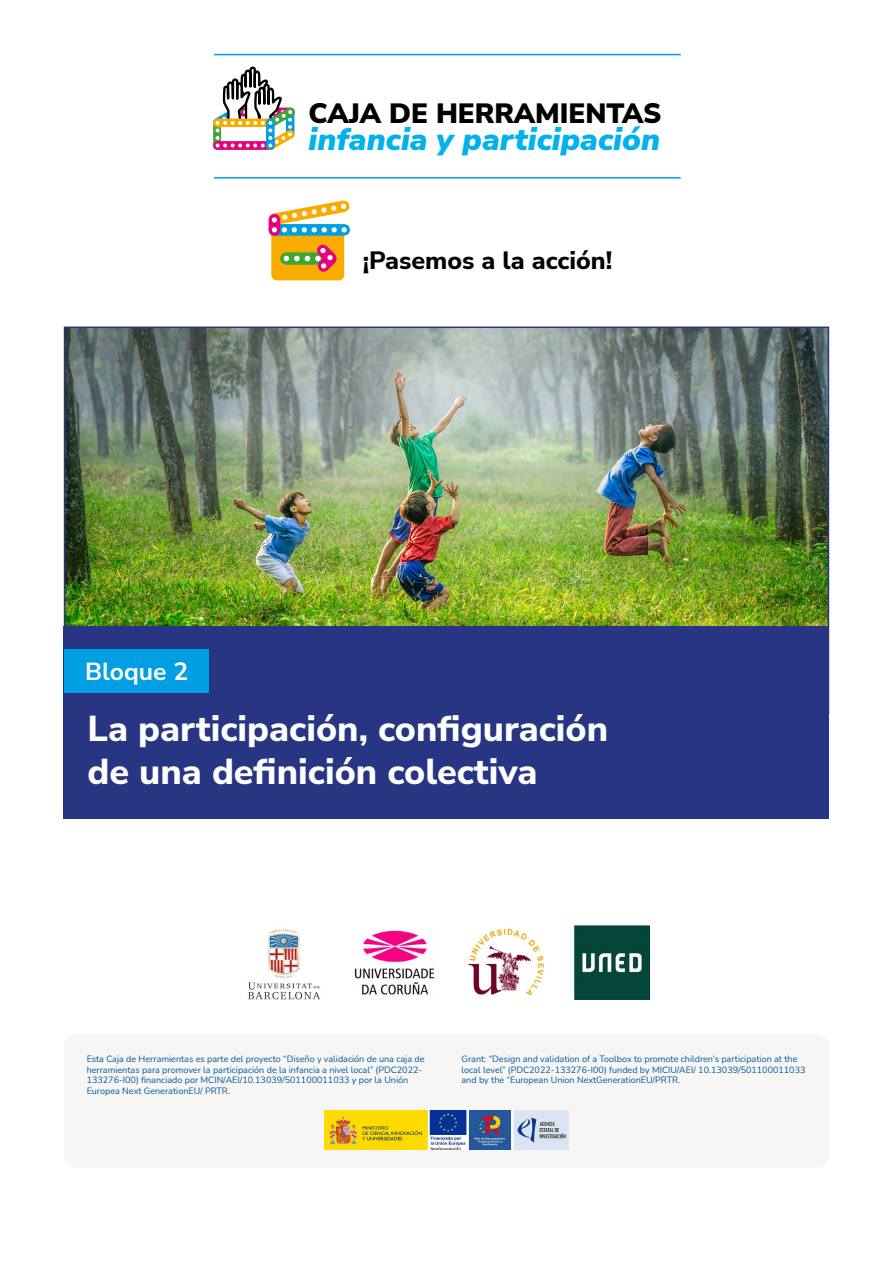
<style>
.page{position:relative;width:893px;height:1263px;background:#fff}
.page>*{position:absolute;margin:0;border:0;box-sizing:border-box;transform-origin:0 0}
.t1{font:800 36px/43.2px "Nunito Sans";color:#fff}
.t2{font:italic 900 31.35px "Nunito Sans";color:#00b1eb}
.t3{font:900 27.9px "Nunito Sans";color:#000}
.t4{font:800 25.05px "Nunito Sans";color:#000}
.t5{font:700 24.75px "Nunito Sans";color:#fff}
.GeneralTexto{font:9px/10.5px "Nunito";color:#005894}
</style>
<div class="page">
<img style="left:67px;top:329px;width:759px;height:298px">
<div style="left:64px;top:627px;width:765px;height:192px;background:#283583"></div>
<div style="left:64px;top:650px;width:145px;height:43px;background:#009fe3"></div>
<svg style="left:213px;top:53px;width:83px;height:97px"></svg>
<hr style="left:214px;top:177px;width:467px;height:2px;background:#009fe3">
<hr style="left:214px;top:54px;width:467px;height:1px;background:#009fe3">
<svg style="left:268px;top:200px;width:82px;height:80px"></svg>
<div style="left:64px;top:1034px;width:765px;height:134px;background:#f7f6f5;border-radius:13px"></div>
<img style="left:248px;top:929px;width:72px;height:71px">
<img style="left:354px;top:930px;width:81px;height:65px">
<img style="left:468px;top:928px;width:77px;height:68px">
<img style="left:574px;top:925px;width:75px;height:75px">
<img style="left:325px;top:1110px;width:243px;height:39px">
<p class="t3" style="left:309px;top:93px;width:354px">CAJA DE HERRAMIENTAS</p>
<p class="t2" style="left:309px;top:117px;width:353px">infancia y participación</p>
<p class="t4" style="left:363px;top:243px;width:251px">¡Pasemos a la acción!</p>
<p class="t5" style="left:85px;top:654px;width:105px">Bloque 2</p>
<p class="t1" style="left:88px;top:705px;width:522px">La participación, configuración de una definición colectiva</p>
<p class="GeneralTexto" style="left:87px;top:1053px;width:339px">Esta Caja de Herramientas es parte del proyecto “Diseño y validación de una caja de herramientas para promover la participación de la infancia a nivel local” (PDC2022- 133276-I00) financiado por MCIN/AEI/10.13039/501100011033 y por la Unión Europea Next GenerationEU/ PRTR.</p>
<p class="GeneralTexto" style="left:462px;top:1053px;width:345px">Grant: “Design and validation of a Toolbox to promote children’s participation at the local level” (PDC2022-133276-I00) funded by MICIU/AEI/ 10.13039/501100011033 and by the “European Union NextGenerationEU/PRTR.</p>
</div>
